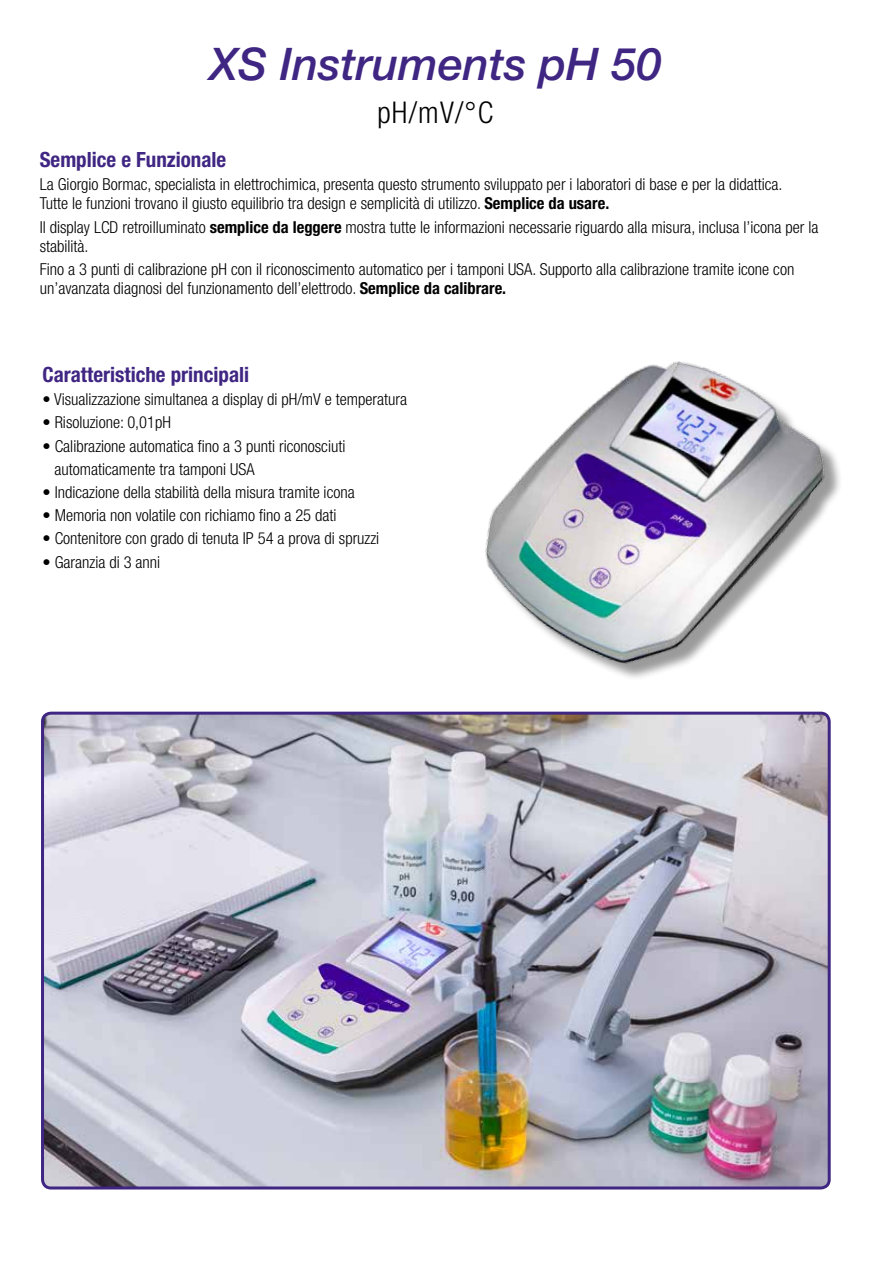
<style>
.page{position:relative;width:893px;height:1263px;background:#fff}
.page>*{position:absolute;margin:0;border:0;box-sizing:border-box;transform-origin:0 0}
.t1{font:italic 500 45px "Helvetica Neue LT Std";color:#402683}
.t2{font:300 condensed 30px "Helvetica Neue LT Std";color:#000}
.t3{font:700 condensed 21px "Helvetica Neue LT Std";color:#402683}
.t4{font:300 condensed 16.5px/19px "Helvetica Neue LT Std";color:#000}
.s1{font-weight:700}
</style>
<div class="page">
<img style="left:485px;top:361px;width:355px;height:317px">
<img style="left:44px;top:713px;width:784px;height:475px">
<div style="left:41px;top:712px;width:790px;height:477px;border:3px solid #402683;border-radius:9px"></div>
<h1 class="t1" style="left:209px;top:37px;width:454px">XS Instruments pH 50</h1>
<h2 class="t2" style="left:377px;top:95px;width:117px">pH/mV/°C</h2>
<p class="t3" style="left:40px;top:147px;width:188px">Semplice e Funzionale</p>
<p class="t4" style="left:40px;top:175px;width:744px">La Giorgio Bormac, specialista in elettrochimica, presenta questo strumento sviluppato per i laboratori di base e per la didattica.<br>Tutte le funzioni trovano il giusto equilibrio tra design e semplicità di utilizzo. <span class="s1">Semplice da usare.</span></p>
<p class="t4" style="left:40px;top:217px;width:780px">Il display LCD retroilluminato <span class="s1">semplice da leggere</span> mostra tutte le informazioni necessarie riguardo alla misura, inclusa l’icona per la stabilità.</p>
<p class="t4" style="left:40px;top:259px;width:756px">Fino a 3 punti di calibrazione pH con il riconoscimento automatico per i tamponi USA. Supporto alla calibrazione tramite icone con un’avanzata diagnosi del funzionamento dell’elettrodo. <span class="s1">Semplice da calibrare.</span></p>
<p class="t3" style="left:43px;top:362px;width:208px">Caratteristiche principali</p>
<p class="t4" style="left:43px;top:390px;width:366px">• Visualizzazione simultanea a display di pH/mV e temperatura</p>
<p class="t4" style="left:43px;top:413px;width:130px">• Risoluzione: 0,01pH</p>
<p class="t4" style="left:55px;top:434px;width:292px;line-height:23.2px;text-indent:-12px">• Calibrazione automatica fino a 3 punti riconosciuti automaticamente tra tamponi USA</p>
<p class="t4" style="left:43px;top:482px;width:314px">• Indicazione della stabilità della misura tramite icona</p>
<p class="t4" style="left:43px;top:506px;width:295px">• Memoria non volatile con richiamo fino a 25 dati</p>
<p class="t4" style="left:43px;top:529px;width:338px">• Contenitore con grado di tenuta IP 54 a prova di spruzzi</p>
<p class="t4" style="left:43px;top:552px;width:119px">• Garanzia di 3 anni</p>
</div>
